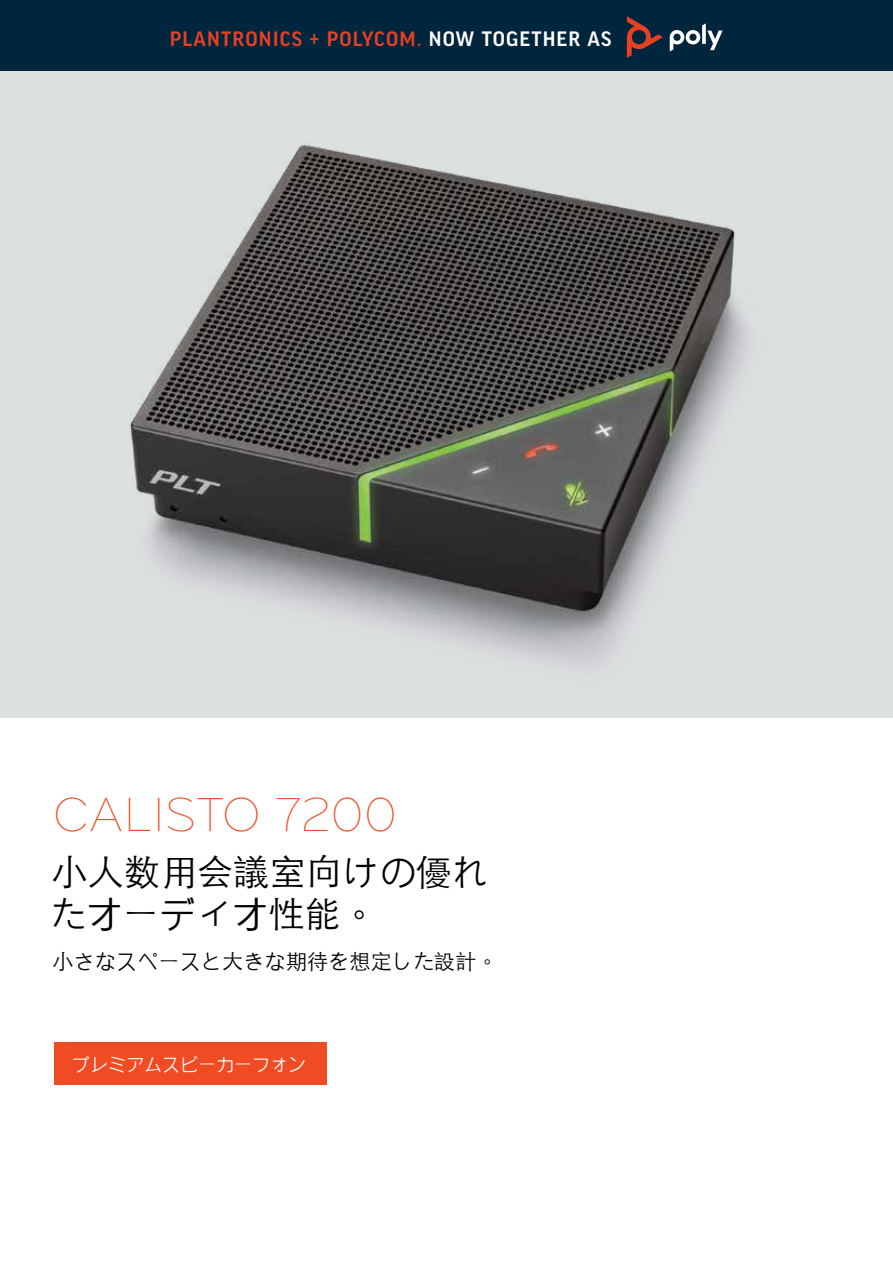
<style>
.page{position:relative;width:893px;height:1263px;background:#fff}
.page>*{position:absolute;margin:0;border:0;box-sizing:border-box;transform-origin:0 0}
.t1{font:300 49.5px "Bryant";letter-spacing:-.005em;color:#f04c24}
.t2{font:300 36px/42px "ST Heiti TC";letter-spacing:.01em;color:#000}
.t3{font:500 22.2px "Good Headline Pro";letter-spacing:.05em;color:#e94024}
.t4{font:300 21px "ST Heiti TC";letter-spacing:.01em;color:#000}
.t5{font:300 18px "ST Heiti TC";color:#fff}
.s1{color:#fff}
</style>
<div class="page">
<div style="left:0;top:71px;width:893px;height:646px;background:#dde0e1"></div>
<img style="left:130px;top:144px;width:618px;height:522px">
<div style="left:54px;top:1042px;width:272px;height:43px;background:#f04c24"></div>
<div style="left:0;top:0;width:893px;height:71px;background:#00263e"></div>
<svg style="left:670px;top:23px;width:53px;height:29px"></svg>
<svg style="left:627px;top:16px;width:36px;height:42px"></svg>
<p class="t3" style="left:170px;top:28px;width:443px">PLANTRONICS + POLYCOM. <span class="s1">NOW TOGETHER AS</span></p>
<h1 class="t1" style="left:53px;top:786px;width:346px">CALISTO 7200</h1>
<h2 class="t2" style="left:50px;top:847px;width:439px">小人数用会議室向けの優れたオーディオ性能。</h2>
<p class="t4" style="left:52px;top:943px;width:447px">小さなスペースと大きな期待を想定した設計。</p>
<p class="t5" style="left:72px;top:1049px;width:235px">プレミアムスピーカーフォン</p>
</div>
